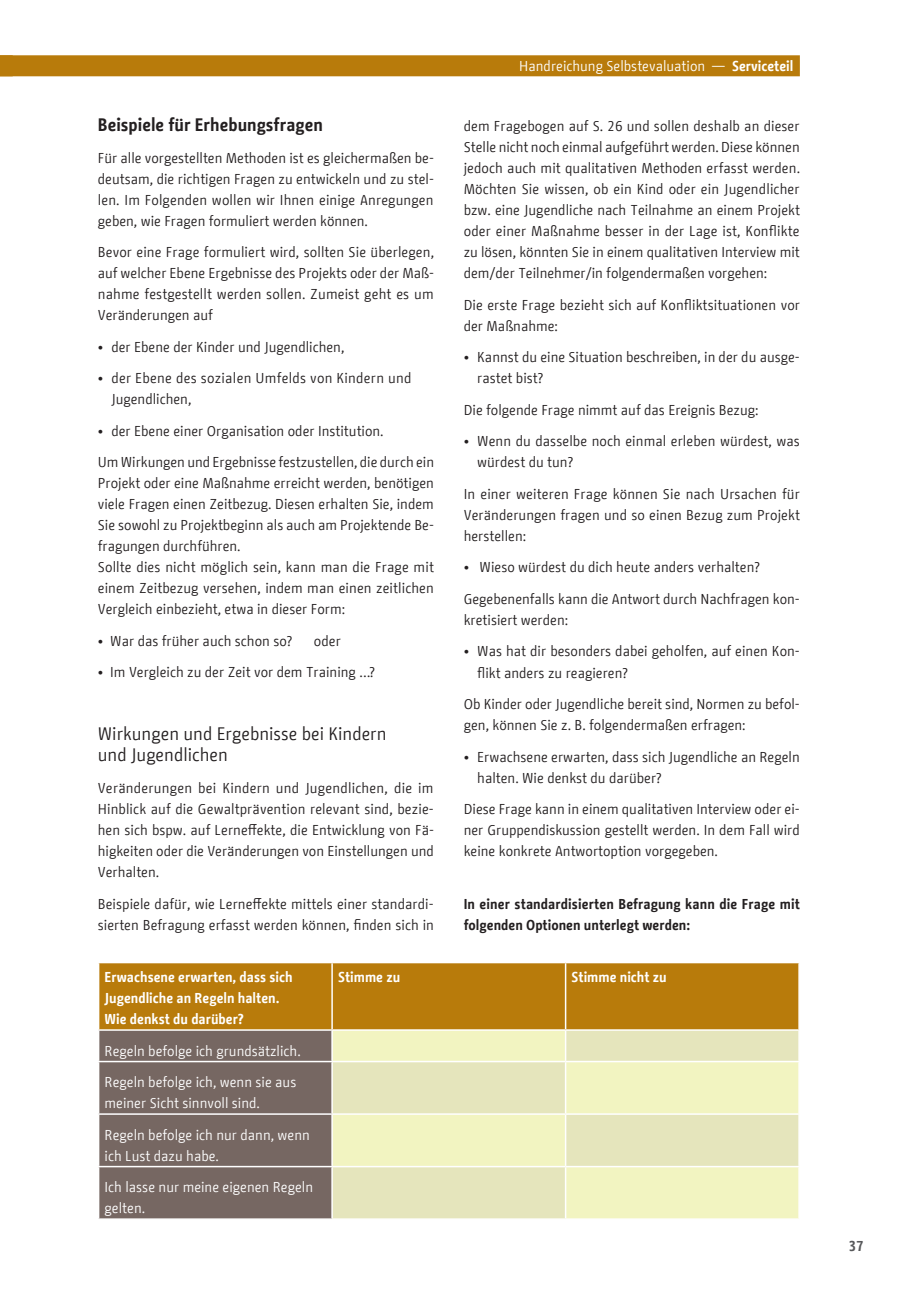
<style>
.page{position:relative;width:919px;height:1289px;background:#fff}
.page>*{position:absolute;margin:0;border:0;box-sizing:border-box;transform-origin:0 0}
.t1{font:18px/21px "BMF Change";color:#231f20}
.t2{font:700 18px "BMF Change";color:#231f20}
.t3{font:14.25px/21px "BMF Change";color:#231f20}
.t4{font:14.25px/21px "BMF Change";color:#fff}
.t5{font:700 14.25px/21px "BMF Change";color:#fff}
.t6{font:700 14.25px/21px "BMF Change";letter-spacing:.005em;color:#231f20}
.t7{font:14.25px/21px "BMF Change";letter-spacing:.02em;color:#231f20}
.t8{font:700 14.25px "BMF Change";color:#57585a}
.s1{font-weight:700}
</style>
<div class="page">
<div style="left:0;top:55px;width:789px;height:21px;background:#b87b0b"></div>
<div style="left:99px;top:963px;width:699px;height:66px;background:#b87b0b"></div>
<div style="left:99px;top:1030px;width:232px;height:188px;background:#766762"></div>
<svg style="left:333px;top:1030px;width:465px;height:188px;background:#ebecbf"></svg>
<hr style="left:565px;top:963px;width:1px;height:66px;background:#fff">
<hr style="left:98px;top:1060px;width:234px;height:2px;background:#fff">
<hr style="left:98px;top:1113px;width:234px;height:1px;background:#fff">
<hr style="left:98px;top:1165px;width:234px;height:2px;background:#fff">
<hr style="left:332px;top:1060px;width:233px;height:2px;background:#fff">
<hr style="left:332px;top:1113px;width:233px;height:1px;background:#fff">
<hr style="left:332px;top:1165px;width:233px;height:2px;background:#fff">
<hr style="left:565px;top:1030px;width:1px;height:30px;background:#fff">
<hr style="left:565px;top:1062px;width:1px;height:51px;background:#fff">
<hr style="left:565px;top:1114px;width:1px;height:51px;background:#fff">
<hr style="left:565px;top:1167px;width:1px;height:51px;background:#fff">
<hr style="left:565px;top:1060px;width:234px;height:2px;background:#fff">
<hr style="left:565px;top:1113px;width:234px;height:1px;background:#fff">
<hr style="left:565px;top:1165px;width:234px;height:2px;background:#fff">
<hr style="left:331px;top:963px;width:2px;height:66px;background:#fff">
<p class="t2" style="left:98px;top:112px;width:226px">Beispiele für Erhebungsfragen</p>
<p class="t3" style="left:98px;top:147px;width:337px;text-align:justify">Für alle vorgestellten Methoden ist es gleichermaßen be&shy;deutsam, die richtigen Fragen zu entwickeln und zu stel&shy;len. Im Folgenden wollen wir Ihnen einige Anregungen geben, wie Fragen formuliert werden können.</p>
<p class="t3" style="left:98px;top:242px;width:338px;text-align:justify">Bevor eine Frage formuliert wird, sollten Sie überlegen, auf welcher Ebene Ergebnisse des Projekts oder der Maß&shy;nahme festgestellt werden sollen. Zumeist geht es um Veränderungen auf</p>
<p class="t3" style="left:98px;top:336px;width:248px">• der Ebene der Kinder und Jugendlichen,</p>
<p class="t7" style="left:111px;top:368px;width:302px;text-indent:-13px">• der Ebene des sozialen Umfelds von Kindern und<br>Jugendlichen,</p>
<p class="t3" style="left:98px;top:420px;width:287px">• der Ebene einer Organisation oder Institution.</p>
<p class="t3" style="left:98px;top:452px;width:338px">Um Wirkungen und Ergebnisse festzustellen, die durch ein Projekt oder eine Maßnahme erreicht werden, benötigen viele Fragen einen Zeitbezug. Diesen erhalten Sie, indem Sie sowohl zu Projektbeginn als auch am Projektende Be&shy;fragungen durchführen.<br>Sollte dies nicht möglich sein, kann man die Frage mit einem Zeitbezug versehen, indem man einen zeitlichen Vergleich einbezieht, etwa in dieser Form:</p>
<p class="t3" style="left:98px;top:630px;width:196px">• War das früher auch schon so?</p>
<p class="t3" style="left:314px;top:630px;width:28px">oder</p>
<p class="t3" style="left:98px;top:662px;width:278px">• Im Vergleich zu der Zeit vor dem Training …?</p>
<p class="t1" style="left:98px;top:723px;width:290px">Wirkungen und Ergebnisse bei Kindern und Jugendlichen</p>
<p class="t3" style="left:98px;top:777px;width:337px;text-align:justify">Veränderungen bei Kindern und Jugendlichen, die im Hinblick auf die Gewaltprävention relevant sind, bezie&shy;hen sich bspw. auf Lerneffekte, die Entwicklung von Fä&shy;higkeiten oder die Veränderungen von Einstellungen und Verhalten.</p>
<p class="t3" style="left:98px;top:893px;width:337px">Beispiele dafür, wie Lerneffekte mittels einer standardi&shy;sierten Befragung erfasst werden können, finden sich in</p>
<p class="t4" style="left:519px;top:56px;width:275px">Handreichung Selbstevaluation — <span class="s1">Serviceteil</span></p>
<p class="t3" style="left:463px;top:116px;width:338px;text-align:justify">dem Fragebogen auf S. 26 und sollen deshalb an dieser Stelle nicht noch einmal aufgeführt werden. Diese können jedoch auch mit qualitativen Methoden erfasst werden.<br>Möchten Sie wissen, ob ein Kind oder ein Jugendlicher bzw. eine Jugendliche nach Teilnahme an einem Projekt oder einer Maßnahme besser in der Lage ist, Konflikte zu lösen, könnten Sie in einem qualitativen Interview mit dem/der Teilnehmer/in folgendermaßen vorgehen:</p>
<p class="t3" style="left:463px;top:294px;width:338px">Die erste Frage bezieht sich auf Konfliktsituationen vor der Maßnahme:</p>
<p class="t3" style="left:477px;top:347px;width:324px;text-indent:-13px">• Kannst du eine Situation beschreiben, in der du ausge&shy;rastet bist?</p>
<p class="t3" style="left:463px;top:399px;width:296px">Die folgende Frage nimmt auf das Ereignis Bezug:</p>
<p class="t3" style="left:477px;top:431px;width:324px;text-indent:-13px">• Wenn du dasselbe noch einmal erleben würdest, was würdest du tun?</p>
<p class="t3" style="left:463px;top:483px;width:338px;text-align:justify">In einer weiteren Frage können Sie nach Ursachen für Veränderungen fragen und so einen Bezug zum Projekt herstellen:</p>
<p class="t3" style="left:463px;top:557px;width:297px">• Wieso würdest du dich heute anders verhalten?</p>
<p class="t3" style="left:463px;top:588px;width:337px">Gegebenenfalls kann die Antwort durch Nachfragen kon&shy;kretisiert werden:</p>
<p class="t3" style="left:477px;top:641px;width:324px;text-indent:-13px">• Was hat dir besonders dabei geholfen, auf einen Kon&shy;flikt anders zu reagieren?</p>
<p class="t3" style="left:463px;top:693px;width:337px">Ob Kinder oder Jugendliche bereit sind, Normen zu befol&shy;gen, können Sie z. B. folgendermaßen erfragen:</p>
<p class="t3" style="left:477px;top:746px;width:324px;text-indent:-13px">• Erwachsene erwarten, dass sich Jugendliche an Regeln halten. Wie denkst du darüber?</p>
<p class="t3" style="left:463px;top:798px;width:337px;text-align:justify">Diese Frage kann in einem qualitativen Interview oder ei&shy;ner Gruppendiskussion gestellt werden. In dem Fall wird keine konkrete Antwortoption vorgegeben.</p>
<p class="t6" style="left:463px;top:893px;width:337px">In einer standardisierten Befragung kann die Frage mit folgenden Optionen unterlegt werden:</p>
<p class="t5" style="left:105px;top:966px;width:190px">Erwachsene erwarten, dass sich<br>Jugendliche an Regeln halten.<br>Wie denkst du darüber?</p>
<p class="t5" style="left:338px;top:966px;width:64px">Stimme zu</p>
<p class="t5" style="left:571px;top:966px;width:97px">Stimme nicht zu</p>
<p class="t4" style="left:105px;top:1040px;width:198px">Regeln befolge ich grundsätzlich.</p>
<p class="t4" style="left:105px;top:1071px;width:193px">Regeln befolge ich, wenn sie aus meiner Sicht sinnvoll sind.</p>
<p class="t4" style="left:105px;top:1124px;width:207px">Regeln befolge ich nur dann, wenn ich Lust dazu habe.</p>
<p class="t4" style="left:105px;top:1176px;width:210px">Ich lasse nur meine eigenen Regeln gelten.</p>
<p class="t8" style="left:848px;top:1235px;width:16px">37</p>
</div>
